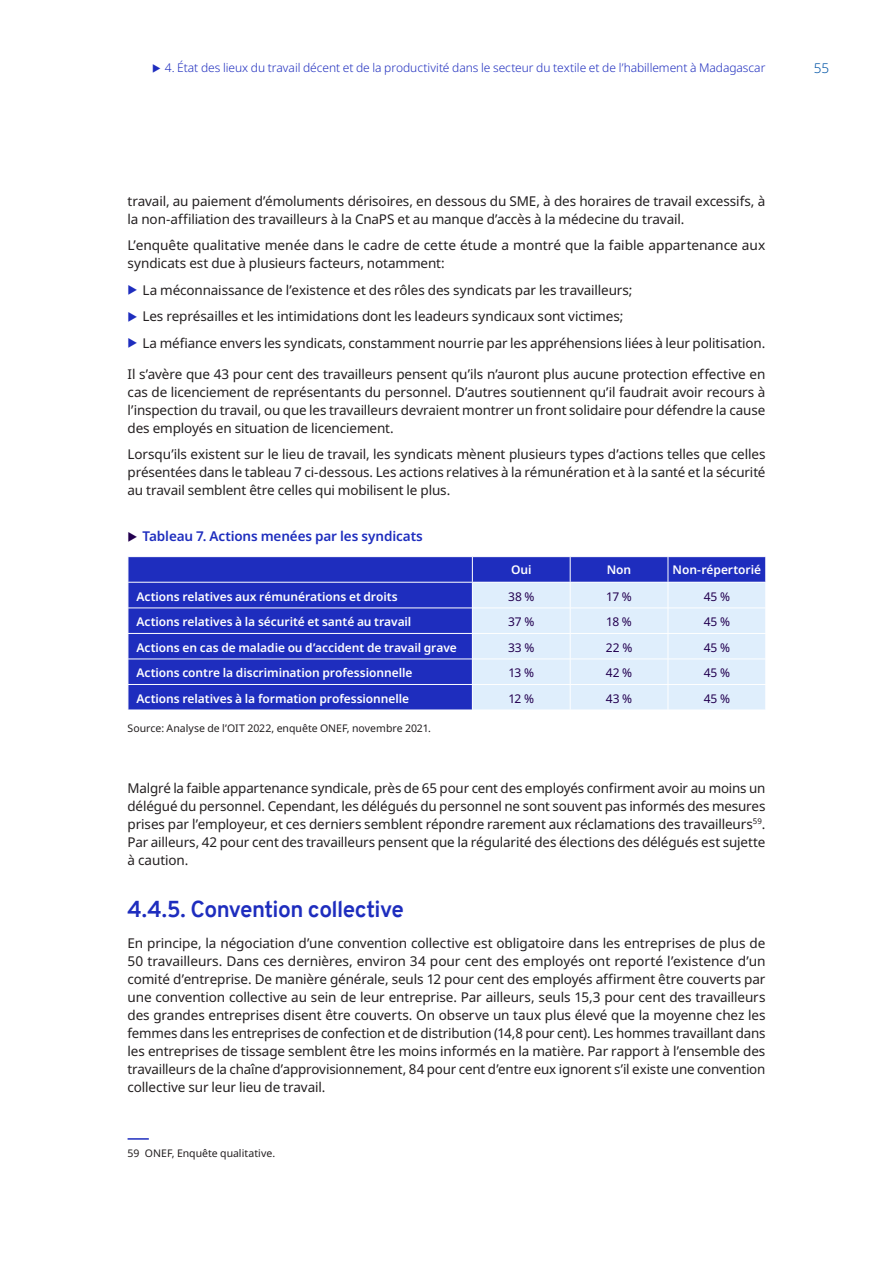
<style>
.page{position:relative;width:893px;height:1263px;background:#fff}
.page>*{position:absolute;margin:0;border:0;box-sizing:border-box;transform-origin:0 0}
.Heading_level_2B{font:700 22.5px "Overpass";letter-spacing:-.025em;color:#1e2dbe}
.Body{font:13.5px/18px "Noto Sans";letter-spacing:-.01em;color:#231f20;text-align:justify}
.t1{font:600 13.5px "Noto Sans";letter-spacing:-.01em;color:#1e2dbe}
.t2{font:300 13.5px "Noto Sans";color:#0154a6}
.tableau_semi_bold{font:600 12px "Noto Sans";letter-spacing:-.005em;color:#fff}
.t3{font:300 12px "Noto Sans";letter-spacing:-.005em;color:#1e2dbe}
.Table_text{font:12px "Noto Sans";color:#230050}
.Table_text_left_alig{font:600 12px "Noto Sans";color:#fff}
.note___source{font:10.5px "Noto Sans";color:#231f20}
.notes_bas_de_page{font:10.5px "Noto Sans";color:#231f20}
</style>
<div class="page">
<div style="left:129px;top:557px;width:343px;height:153px;background:#1e2dbe"></div>
<hr style="left:128px;top:582px;width:344px;height:1px;background:#fff">
<hr style="left:128px;top:608px;width:344px;height:1px;background:#fff">
<hr style="left:128px;top:633px;width:344px;height:1px;background:#fff">
<hr style="left:128px;top:659px;width:344px;height:1px;background:#fff">
<svg style="left:128px;top:557px;width:1px;height:153px"></svg>
<svg style="left:472px;top:557px;width:294px;height:153px;background:#c1cff2"></svg>
<hr style="left:128px;top:684px;width:344px;height:1px;background:#fff">
<hr style="left:472px;top:684px;width:98px;height:1px;background:#fff">
<hr style="left:570px;top:684px;width:98px;height:1px;background:#fff">
<hr style="left:668px;top:684px;width:98px;height:1px;background:#fff">
<hr style="left:128px;top:1138px;width:21px;height:2px;background:#1e2dbe">
<p class="t3" style="left:165px;top:60px;width:602px">4. État des lieux du travail décent et de la productivité dans le secteur du textile et de l’habillement à Madagascar</p>
<p class="t2" style="left:814px;top:59px;width:17px">55</p>
<p class="Body" style="left:128px;top:192px;width:639px">travail, au paiement d’émoluments dérisoires, en dessous du SME, à des horaires de travail excessifs, à la non-affiliation des travailleurs à la CnaPS et au manque d’accès à la médecine du travail.</p>
<p class="Body" style="left:128px;top:237px;width:639px">L’enquête qualitative menée dans le cadre de cette étude a montré que la faible appartenance aux syndicats est due à plusieurs facteurs, notamment:</p>
<p class="Body" style="left:142px;top:281px;width:492px">La méconnaissance de l’existence et des rôles des syndicats par les travailleurs;</p>
<p class="Body" style="left:142px;top:308px;width:482px">Les représailles et les intimidations dont les leadeurs syndicaux sont victimes;</p>
<p class="Body" style="left:142px;top:334px;width:624px">La méfiance envers les syndicats, constamment nourrie par les appréhensions liées à leur politisation.</p>
<p class="Body" style="left:128px;top:365px;width:639px">Il s’avère que 43 pour cent des travailleurs pensent qu’ils n’auront plus aucune protection effective en cas de licenciement de représentants du personnel. D’autres soutiennent qu’il faudrait avoir recours à l’inspection du travail, ou que les travailleurs devraient montrer un front solidaire pour défendre la cause des employés en situation de licenciement.</p>
<p class="Body" style="left:128px;top:445px;width:639px">Lorsqu’ils existent sur le lieu de travail, les syndicats mènent plusieurs types d’actions telles que celles présentées dans le tableau 7 ci-dessous. Les actions relatives à la rémunération et à la santé et la sécurité au travail semblent être celles qui mobilisent le plus.</p>
<p class="t1" style="left:142px;top:527px;width:282px">Tableau 7. Actions menées par les syndicats</p>
<p class="Table_text_left_alig" style="left:511px;top:561px;width:22px">Oui</p>
<p class="Table_text_left_alig" style="left:607px;top:561px;width:26px">Non</p>
<p class="Table_text_left_alig" style="left:672px;top:561px;width:90px">Non-répertorié</p>
<p class="tableau_semi_bold" style="left:136px;top:588px;width:263px">Actions relatives aux rémunérations et droits</p>
<p class="Table_text" style="left:508px;top:588px;width:28px">38 %</p>
<p class="Table_text" style="left:606px;top:588px;width:27px">17 %</p>
<p class="Table_text" style="left:704px;top:588px;width:28px">45 %</p>
<p class="tableau_semi_bold" style="left:136px;top:613px;width:276px">Actions relatives à la sécurité et santé au travail</p>
<p class="Table_text" style="left:508px;top:613px;width:28px">37 %</p>
<p class="Table_text" style="left:606px;top:613px;width:27px">18 %</p>
<p class="Table_text" style="left:704px;top:613px;width:28px">45 %</p>
<p class="tableau_semi_bold" style="left:136px;top:639px;width:322px">Actions en cas de maladie ou d’accident de travail grave</p>
<p class="Table_text" style="left:508px;top:639px;width:28px">33 %</p>
<p class="Table_text" style="left:606px;top:639px;width:28px">22 %</p>
<p class="Table_text" style="left:704px;top:639px;width:28px">45 %</p>
<p class="tableau_semi_bold" style="left:136px;top:664px;width:277px">Actions contre la discrimination professionnelle</p>
<p class="Table_text" style="left:508px;top:664px;width:27px">13 %</p>
<p class="Table_text" style="left:606px;top:664px;width:28px">42 %</p>
<p class="Table_text" style="left:704px;top:664px;width:28px">45 %</p>
<p class="tableau_semi_bold" style="left:136px;top:690px;width:274px">Actions relatives à la formation professionnelle</p>
<p class="Table_text" style="left:508px;top:690px;width:27px">12 %</p>
<p class="Table_text" style="left:606px;top:690px;width:28px">43 %</p>
<p class="Table_text" style="left:704px;top:690px;width:28px">45 %</p>
<p class="note___source" style="left:128px;top:721px;width:305px">Source: Analyse de l’OIT 2022, enquête ONEF, novembre 2021.</p>
<p class="Body" style="left:128px;top:779px;width:639px">Malgré la faible appartenance syndicale, près de 65 pour cent des employés confirment avoir au moins un délégué du personnel. Cependant, les délégués du personnel ne sont souvent pas informés des mesures prises par l’employeur, et ces derniers semblent répondre rarement aux réclamations des travailleurs<sup>59</sup>.<br>Par ailleurs, 42 pour cent des travailleurs pensent que la régularité des élections des délégués est sujette à caution.</p>
<p class="Heading_level_2B" style="left:128px;top:893px;width:278px">4.4.5. Convention collective</p>
<p class="Body" style="left:128px;top:934px;width:639px">En principe, la négociation d’une convention collective est obligatoire dans les entreprises de plus de 50 travailleurs. Dans ces dernières, environ 34 pour cent des employés ont reporté l’existence d’un comité d’entreprise. De manière générale, seuls 12 pour cent des employés affirment être couverts par une convention collective au sein de leur entreprise. Par ailleurs, seuls 15,3 pour cent des travailleurs des grandes entreprises disent être couverts. On observe un taux plus élevé que la moyenne chez les femmes dans les entreprises de confection et de distribution (14,8 pour cent). Les hommes travaillant dans les entreprises de tissage semblent être les moins informés en la matière. Par rapport à l’ensemble des travailleurs de la chaîne d’approvisionnement, 84 pour cent d’entre eux ignorent s’il existe une convention collective sur leur lieu de travail.</p>
<p class="notes_bas_de_page" style="left:128px;top:1145px;width:149px">59 ONEF, Enquête qualitative.</p>
</div>
